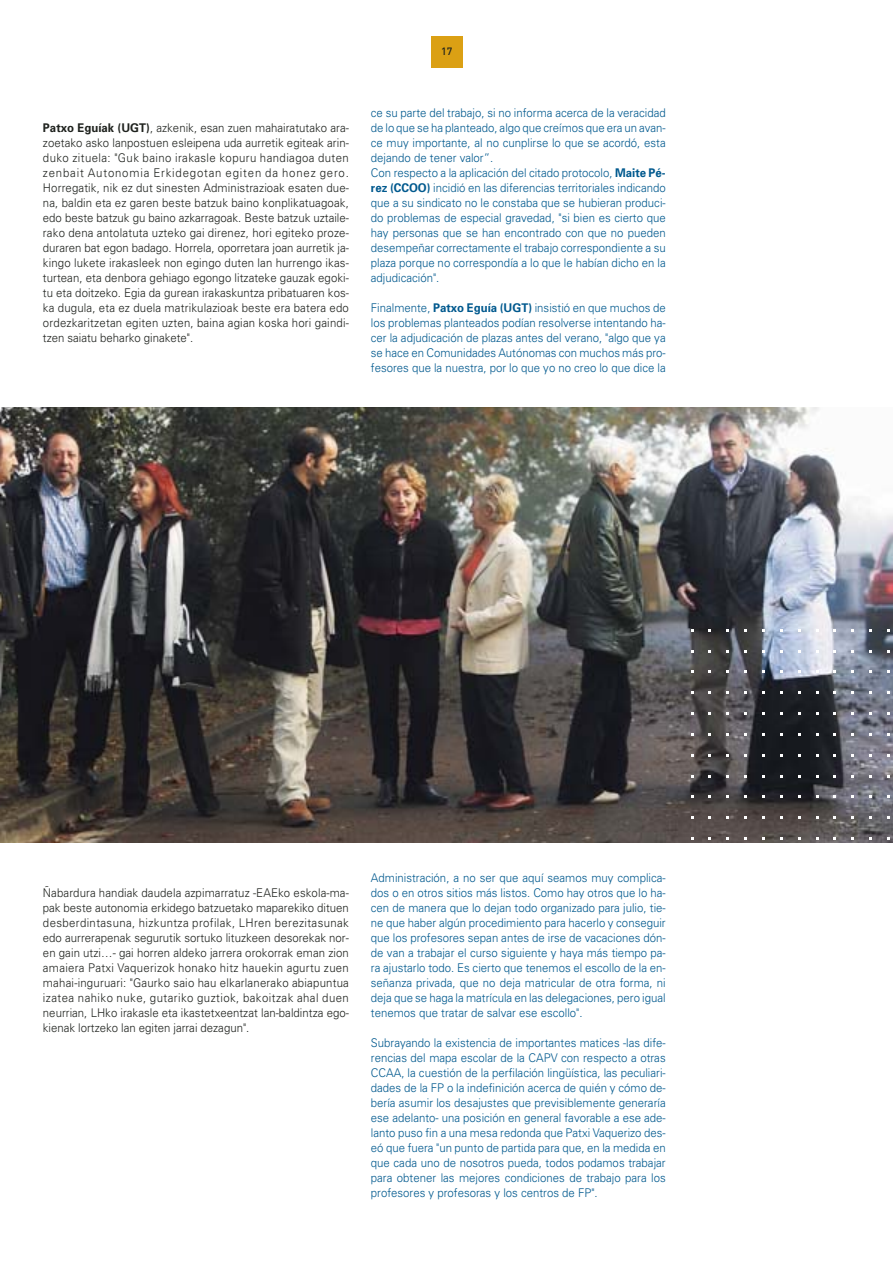
<style>
.page{position:relative;width:893px;height:1263px;background:#fff}
.page>*{position:absolute;margin:0;border:0;box-sizing:border-box;transform-origin:0 0}
.t1{font:300 12px/15px "Univers";color:#00598e;text-align:justify;scale:.95 1}
.t2{font:300 12px/15px "Univers";color:#1f221e;text-align:justify;scale:.95 1}
.t3{font:500 10.5px "DIN";color:#1f221e}
.s1{font-weight:700}
</style>
<div class="page">
<img style="left:0;top:36px;width:892px;height:807px">
<p class="t2" style="left:43px;top:121px;width:323px"><span class="s1">Patxo Eguíak (UGT)</span>, azkenik, esan zuen mahairatutako ara&shy;zoetako asko lanpostuen esleipena uda aurretik egiteak arin&shy;duko zituela: "Guk baino irakasle kopuru handiagoa duten zenbait Autonomia Erkidegotan egiten da honez gero.<br>Horregatik, nik ez dut sinesten Administrazioak esaten due&shy;na, baldin eta ez garen beste batzuk baino konplikatuagoak, edo beste batzuk gu baino azkarragoak. Beste batzuk uztaile&shy;rako dena antolatuta uzteko gai direnez, hori egiteko proze&shy;duraren bat egon badago. Horrela, oporretara joan aurretik ja&shy;kingo lukete irakasleek non egingo duten lan hurrengo ikas&shy;turtean, eta denbora gehiago egongo litzateke gauzak egoki&shy;tu eta doitzeko. Egia da gurean irakaskuntza pribatuaren kos&shy;ka dugula, eta ez duela matrikulazioak beste era batera edo ordezkaritzetan egiten uzten, baina agian koska hori gaindi&shy;tzen saiatu beharko ginakete".</p>
<p class="t3" style="left:441px;top:47px;width:13px">17</p>
<p class="t1" style="left:371px;top:106px;width:312px;text-align:left">ce su parte del trabajo, si no informa acerca de la veracidad de lo que se ha planteado, algo que creímos que era un avan&shy;ce muy importante, al no cunplirse lo que se acordó, esta dejando de tener valor”.<br>Con respecto a la aplicación del citado protocolo, <span class="s1">Maite Pé&shy;rez (CCOO)</span> incidió en las diferencias territoriales indicando que a su sindicato no le constaba que se hubieran produci&shy;do problemas de especial gravedad, "si bien es cierto que hay personas que se han encontrado con que no pueden desempeñar correctamente el trabajo correspondiente a su plaza porque no correspondía a lo que le habían dicho en la adjudicación".</p>
<p class="t1" style="left:371px;top:301px;width:312px">Finalmente, <span class="s1">Patxo Eguía (UGT)</span> insistió en que muchos de los problemas planteados podían resolverse intentando ha&shy;cer la adjudicación de plazas antes del verano, "algo que ya se hace en Comunidades Autónomas con muchos más pro&shy;fesores que la nuestra, por lo que yo no creo lo que dice la</p>
<p class="t2" style="left:43px;top:886px;width:323px">Ñabardura handiak daudela azpimarratuz -EAEko eskola-ma&shy;pak beste autonomia erkidego batzuetako maparekiko dituen desberdintasuna, hizkuntza profilak, LHren berezitasunak edo aurrerapenak segurutik sortuko lituzkeen desorekak nor&shy;en gain utzi…- gai horren aldeko jarrera orokorrak eman zion amaiera Patxi Vaquerizok honako hitz hauekin agurtu zuen mahai-inguruari: "Gaurko saio hau elkarlanerako abiapuntua izatea nahiko nuke, gutariko guztiok, bakoitzak ahal duen neurrian, LHko irakasle eta ikastetxeentzat lan-baldintza ego&shy;kienak lortzeko lan egiten jarrai dezagun".</p>
<p class="t1" style="left:371px;top:871px;width:312px">Administración, a no ser que aquí seamos muy complica&shy;dos o en otros sitios más listos. Como hay otros que lo ha&shy;cen de manera que lo dejan todo organizado para julio, tie&shy;ne que haber algún procedimiento para hacerlo y conseguir que los profesores sepan antes de irse de vacaciones dón&shy;de van a trabajar el curso siguiente y haya más tiempo pa&shy;ra ajustarlo todo. Es cierto que tenemos el escollo de la en&shy;señanza privada, que no deja matricular de otra forma, ni deja que se haga la matrícula en las delegaciones, pero igual tenemos que tratar de salvar ese escollo".</p>
<p class="t1" style="left:371px;top:1036px;width:312px">Subrayando la existencia de importantes matices -las dife&shy;rencias del mapa escolar de la CAPV con respecto a otras CCAA, la cuestión de la perfilación lingüística, las peculiari&shy;dades de la FP o la indefinición acerca de quién y cómo de&shy;bería asumir los desajustes que previsiblemente generaría ese adelanto- una posición en general favorable a ese ade&shy;lanto puso fin a una mesa redonda que Patxi Vaquerizo des&shy;eó que fuera "un punto de partida para que, en la medida en que cada uno de nosotros pueda, todos podamos trabajar para obtener las mejores condiciones de trabajo para los profesores y profesoras y los centros de FP".</p>
</div>
